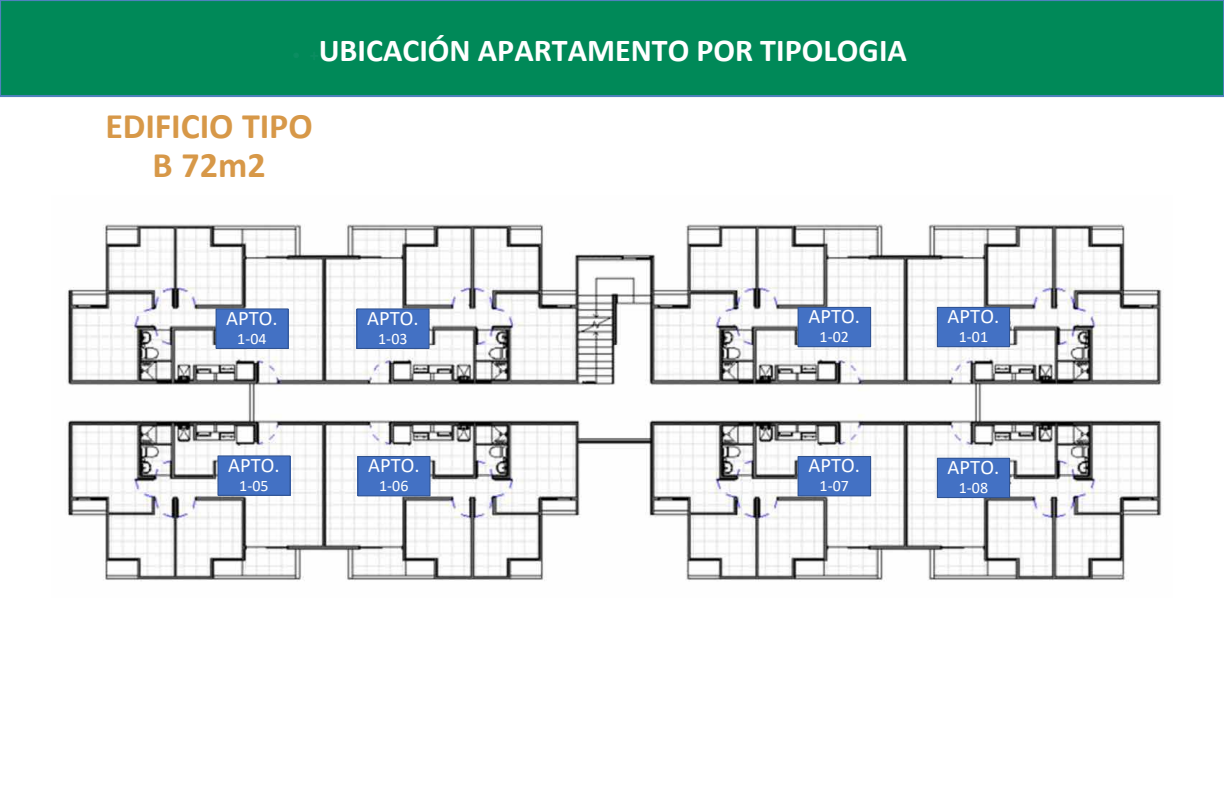
<style>
.page{position:relative;width:1224px;height:792px;background:#fff}
.page>*{position:absolute;margin:0;border:0;box-sizing:border-box;transform-origin:0 0}
.t1{font:700 36px/39px "Calibri";color:#d79848;text-align:center}
.t2{font:700 32px "Calibri";color:#fff}
.t3{font:20.6px "Calibri";color:#fff}
.t4{font:16px "Calibri";letter-spacing:.005em;color:#fff}
.s1{font-weight:400;font-size:18px;color:#0b8d61}
.s2{font-size:18px;color:#0b8d61}
</style>
<div class="page">
<img style="left:67px;top:224px;width:1096px;height:357px">
<div style="left:937px;top:458px;width:73px;height:40px;background:#4371c4"></div>
<div style="left:937px;top:458px;width:73px;height:40px;border:1px solid #2f518e"></div>
<div style="left:798px;top:457px;width:73px;height:39px;background:#4371c4"></div>
<div style="left:798px;top:456px;width:73px;height:40px;border:1px solid #2f518e"></div>
<div style="left:358px;top:457px;width:72px;height:39px;background:#4371c4"></div>
<div style="left:357px;top:456px;width:73px;height:40px;border:1px solid #2f518e"></div>
<div style="left:218px;top:456px;width:72px;height:39px;background:#4371c4"></div>
<div style="left:218px;top:456px;width:73px;height:40px;border:1px solid #2f518e"></div>
<div style="left:216px;top:309px;width:72px;height:39px;background:#4371c4"></div>
<div style="left:216px;top:309px;width:73px;height:40px;border:1px solid #2f518e"></div>
<div style="left:357px;top:309px;width:72px;height:39px;background:#4371c4"></div>
<div style="left:357px;top:309px;width:72px;height:40px;border:1px solid #2f518e"></div>
<div style="left:798px;top:307px;width:73px;height:40px;background:#4371c4"></div>
<div style="left:798px;top:307px;width:73px;height:40px;border:1px solid #2f518e"></div>
<div style="left:937px;top:307px;width:73px;height:40px;background:#4371c4"></div>
<div style="left:937px;top:307px;width:73px;height:40px;border:1px solid #2f518e"></div>
<div style="left:0;top:0;width:1224px;height:97px;background:#008958"></div>
<h2 class="t2" style="left:292px;top:28px;width:617px"><span class="s1">•</span> <span class="s2">+</span>UBICACIÓN APARTAMENTO POR TIPOLOGIA</h2>
<h1 class="t1" style="left:105px;top:106px;width:209px">EDIFICIO TIPO<br>B 72m2</h1>
<p class="t3" style="left:226px;top:304px;width:53px">APTO.</p>
<p class="t4" style="left:237px;top:327px;width:31px">1-04</p>
<p class="t3" style="left:228px;top:451px;width:53px">APTO.</p>
<p class="t4" style="left:239px;top:474px;width:31px">1-05</p>
<p class="t3" style="left:367px;top:304px;width:53px">APTO.</p>
<p class="t4" style="left:378px;top:327px;width:31px">1-03</p>
<p class="t3" style="left:368px;top:451px;width:53px">APTO.</p>
<p class="t4" style="left:379px;top:475px;width:31px">1-06</p>
<p class="t3" style="left:809px;top:302px;width:53px">APTO.</p>
<p class="t4" style="left:820px;top:326px;width:31px">1-02</p>
<p class="t3" style="left:809px;top:451px;width:53px">APTO.</p>
<p class="t4" style="left:820px;top:475px;width:31px">1-07</p>
<p class="t3" style="left:948px;top:302px;width:53px">APTO.</p>
<p class="t4" style="left:959px;top:326px;width:31px">1-01</p>
<p class="t3" style="left:948px;top:453px;width:53px">APTO.</p>
<p class="t4" style="left:959px;top:477px;width:31px">1-08</p>
</div>
